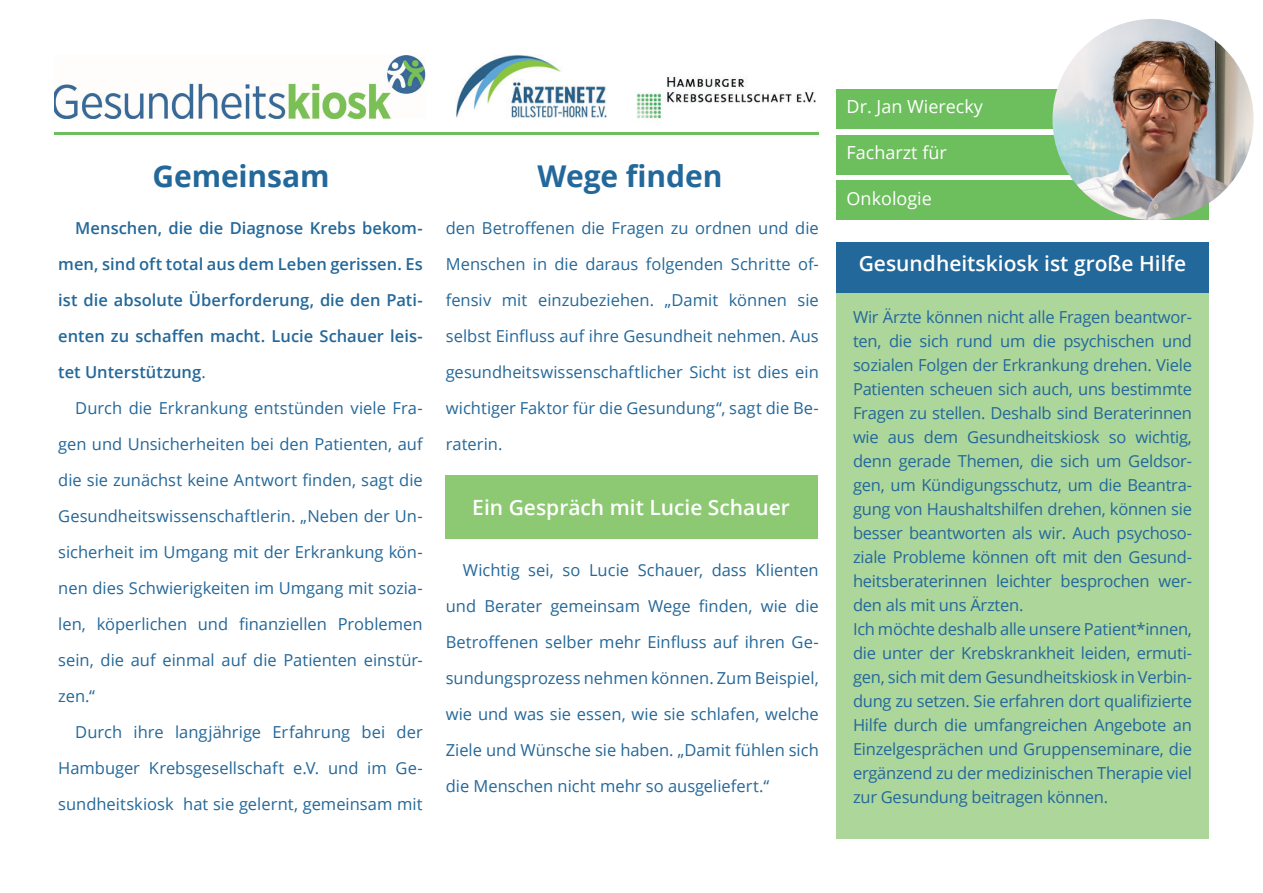
<style>
.page{position:relative;width:1263px;height:893px;background:#fff}
.page>*{position:absolute;margin:0;border:0;box-sizing:border-box;transform-origin:0 0}
.t1{font:700 30px "Open Sans";letter-spacing:-.005em;color:#23689a}
.t2{font:600 21px "Open Sans";color:#fff}
.t3{font:18px "Open Sans";color:#fff}
.t4{font:16.5px/36px "Open Sans";letter-spacing:-.015em;color:#23689a;text-align:justify}
.t5{font:600 16.5px/36px "Open Sans";color:#23689a;text-align:justify}
.s1{font-weight:400}
</style>
<div class="page">
<div style="left:836px;top:181px;width:373px;height:39px;background:#6dbf5d"></div>
<div style="left:836px;top:135px;width:373px;height:39px;background:#6dbf5d"></div>
<div style="left:836px;top:89px;width:373px;height:39px;background:#6dbf5d"></div>
<img style="left:54px;top:55px;width:372px;height:63px">
<div style="left:445px;top:475px;width:372px;height:64px;background:#8cc972"></div>
<hr style="left:54px;top:133px;width:765px;height:2px;background:#6dbf5d">
<img style="left:1052px;top:19px;width:201px;height:201px;border-radius:101px">
<img style="left:456px;top:55px;width:151px;height:63px">
<div style="left:836px;top:242px;width:373px;height:51px;background:#23689a"></div>
<div style="left:836px;top:293px;width:373px;height:546px;background:#add69a"></div>
<img style="left:636px;top:76px;width:179px;height:43px">
<h1 class="t1" style="left:152px;top:155px;width:179px">Gemeinsam</h1>
<p class="t5" style="left:58px;top:210px;width:366px;text-indent:17px">Menschen, die die Diagnose Krebs bekom&shy;men, sind oft total aus dem Leben gerissen. Es ist die absolute Überforderung, die den Pati&shy;enten zu schaffen macht. Lucie Schauer leis&shy;tet Unterstützung<span class="s1">.</span></p>
<p class="t4" style="left:58px;top:390px;width:366px;text-indent:17px">Durch die Erkrankung entstünden viele Fra&shy;gen und Unsicherheiten bei den Patienten, auf die sie zunächst keine Antwort finden, sagt die Gesundheitswissenschaftlerin. „Neben der Un&shy;sicherheit im Umgang mit der Erkrankung kön&shy;nen dies Schwierigkeiten im Umgang mit sozia&shy;len, köperlichen und finanziellen Problemen sein, die auf einmal auf die Patienten einstür&shy;zen.“</p>
<p class="t4" style="left:58px;top:714px;width:366px;text-indent:17px">Durch ihre langjährige Erfahrung bei der Hambuger Krebsgesellschaft e.V. und im Ge&shy;sundheitskiosk hat sie gelernt, gemeinsam mit</p>
<h1 class="t1" style="left:538px;top:155px;width:186px">Wege finden</h1>
<p class="t4" style="left:446px;top:210px;width:374px">den Betroffenen die Fragen zu ordnen und die Menschen in die daraus folgenden Schritte of&shy;fensiv mit einzubeziehen. „Damit können sie selbst Einfluss auf ihre Gesundheit nehmen. Aus gesundheitswissenschaftlicher Sicht ist dies ein wichtiger Faktor für die Gesundung“, sagt die Be&shy;raterin.</p>
<p class="t2" style="left:472px;top:493px;width:319px">Ein Gespräch mit Lucie Schauer</p>
<p class="t4" style="left:446px;top:552px;width:375px;text-indent:17px">Wichtig sei, so Lucie Schauer, dass Klienten und Berater gemeinsam Wege finden, wie die Betroffenen selber mehr Einfluss auf ihren Ge&shy;sundungsprozess nehmen können. Zum Beispiel, wie und was sie essen, wie sie schlafen, welche Ziele und Wünsche sie haben. „Damit fühlen sich die Menschen nicht mehr so ausgeliefert.“</p>
<p class="t3" style="left:847px;top:95px;width:138px">Dr. Jan Wierecky</p>
<p class="t3" style="left:847px;top:141px;width:102px">Facharzt für</p>
<p class="t3" style="left:847px;top:186px;width:87px">Onkologie</p>
<p class="t2" style="left:859px;top:249px;width:329px">Gesundheitskiosk ist große Hilfe</p>
<p class="t4" style="left:853px;top:305px;width:340px;line-height:24px;text-align:left">Wir Ärzte können nicht alle Fragen beantwor&shy;ten, die sich rund um die psychischen und sozialen Folgen der Erkrankung drehen. Viele Patienten scheuen sich auch, uns bestimmte Fragen zu stellen. Deshalb sind Beraterinnen wie aus dem Gesundheitskiosk so wichtig, denn gerade Themen, die sich um Geldsor&shy;gen, um Kündigungsschutz, um die Beantra&shy;gung von Haushaltshilfen drehen, können sie besser beantworten als wir. Auch psychoso&shy;ziale Probleme können oft mit den Gesund&shy;heitsberaterinnen leichter besprochen wer&shy;den als mit uns Ärzten.<br>Ich möchte deshalb alle unsere Patient*innen, die unter der Krebskrankheit leiden, ermuti&shy;gen, sich mit dem Gesundheitskiosk in Verbin&shy;dung zu setzen. Sie erfahren dort qualifizierte Hilfe durch die umfangreichen Angebote an Einzelgesprächen und Gruppenseminare, die ergänzend zu der medizinischen Therapie viel zur Gesundung beitragen können.</p>
</div>
